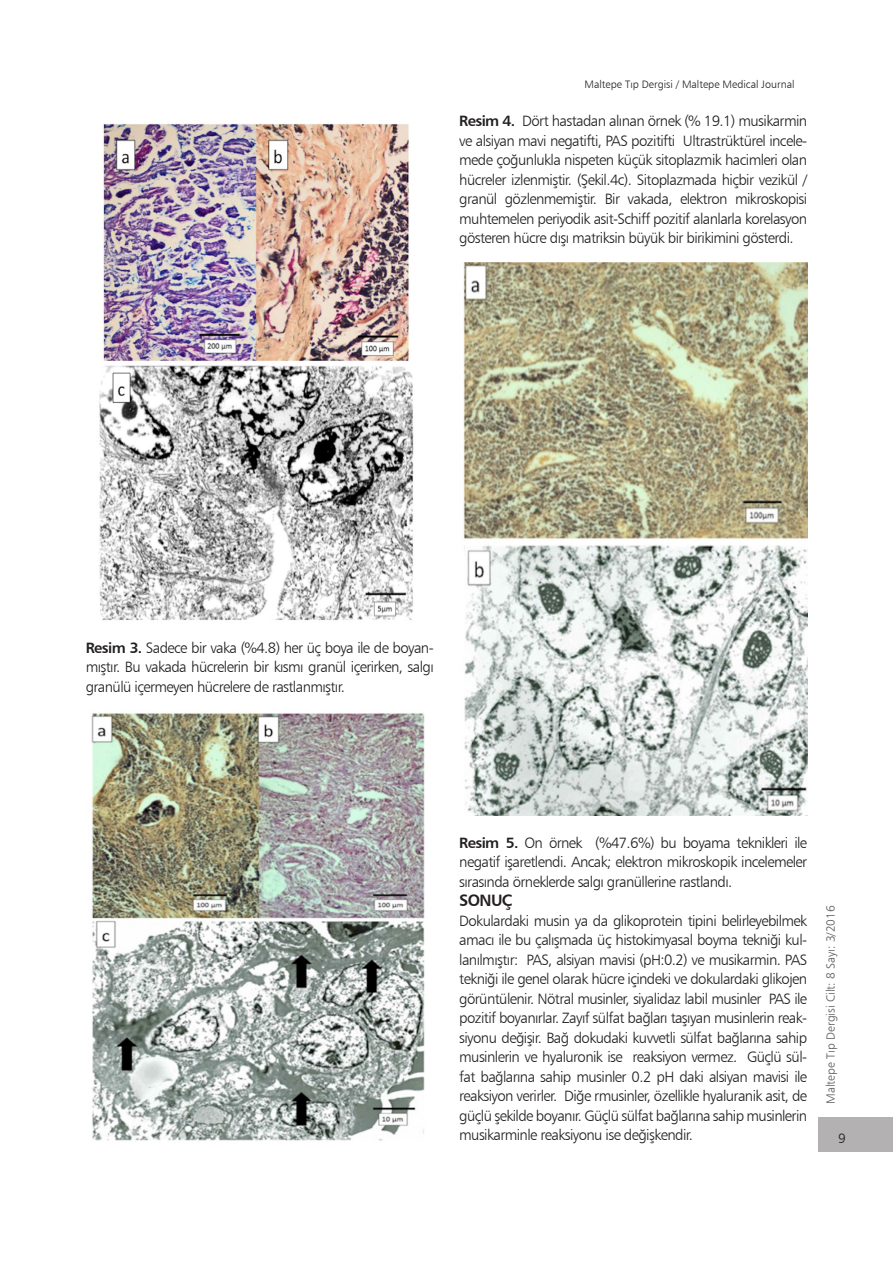
<style>
.page{position:relative;width:893px;height:1263px;background:#fff}
.page>*{position:absolute;margin:0;border:0;box-sizing:border-box;transform-origin:0 0}
.t1{font:16.5px "Humanist 777 BT Bold B";letter-spacing:-.04em;color:#231f20}
.t2{font:15px/19.5px "Humanist 777 BT Light B";letter-spacing:-.04em;color:#231f20;text-align:justify}
.t3{font:13.5px "Humanist 777 BT Light B";color:#231f20}
.t4{font:12px "Humanist 777 BT Light B";color:#5a5b5e}
.t5{font:10.8px "Humanist 777 BT Light B";color:#231f20}
.s1{font-family:"Humanist 777 BT Bold B"}
</style>
<div class="page">
<div style="left:818px;top:1117px;width:75px;height:35px;background:#b3b1b2"></div>
<img style="left:91px;top:713px;width:334px;height:428px">
<img style="left:463px;top:263px;width:344px;height:552px">
<img style="left:99px;top:123px;width:315px;height:497px">
<p class="t5" style="left:584px;top:78px;width:212px">Maltepe Tıp Dergisi / Maltepe Medical Journal</p>
<p class="t2" style="left:459px;top:111px;width:349px"><span class="s1">Resim 4.</span> Dört hastadan alınan örnek (% 19.1) musikarmin ve alsiyan mavi negatifti, PAS pozitifti Ultrastrüktürel incele&shy;mede çoğunlukla nispeten küçük sitoplazmik hacimleri olan hücreler izlenmiştir. (Şekil.4c). Sitoplazmada hiçbir vezikül / granül gözlenmemiştir. Bir vakada, elektron mikroskopisi muhtemelen periyodik asit-Schiff pozitif alanlarla korelasyon gösteren hücre dışı matriksin büyük bir birikimini gösterdi.</p>
<p class="t2" style="left:86px;top:638px;width:349px"><span class="s1">Resim 3.</span> Sadece bir vaka (%4.8) her üç boya ile de boyan&shy;mıştır. Bu vakada hücrelerin bir kısmı granül içerirken, salgı granülü içermeyen hücrelere de rastlanmıştır.</p>
<p class="t2" style="left:459px;top:833px;width:349px"><span class="s1">Resim 5.</span> On örnek (%47.6%) bu boyama teknikleri ile negatif işaretlendi. Ancak; elektron mikroskopik incelemeler sırasında örneklerde salgı granüllerine rastlandı.</p>
<p class="t1" style="left:459px;top:890px;width:55px">SONUÇ</p>
<p class="t2" style="left:459px;top:911px;width:349px">Dokulardaki musin ya da glikoprotein tipini belirleyebilmek amacı ile bu çalışmada üç histokimyasal boyma tekniği kul&shy;lanılmıştır: PAS, alsiyan mavisi (pH:0.2) ve musikarmin. PAS tekniği ile genel olarak hücre içindeki ve dokulardaki glikojen görüntülenir. Nötral musinler, siyalidaz labil musinler PAS ile pozitif boyanırlar. Zayıf sülfat bağları taşıyan musinlerin reak&shy;siyonu değişir. Bağ dokudaki kuvvetli sülfat bağlarına sahip musinlerin ve hyaluronik ise reaksiyon vermez. Güçlü sül&shy;fat bağlarına sahip musinler 0.2 pH daki alsiyan mavisi ile reaksiyon verirler. Diğe rmusinler, özellikle hyaluranik asit, de güçlü şekilde boyanır. Güçlü sülfat bağlarına sahip musinlerin musikarminle reaksiyonu ise değişkendir.</p>
<p class="t4" style="left:823px;top:1104px;width:200px;rotate:-90deg">Maltepe Tıp Dergisi Cilt: 8 Sayı: 3/2016</p>
<p class="t3" style="left:838px;top:1129px;width:9px">9</p>
</div>
